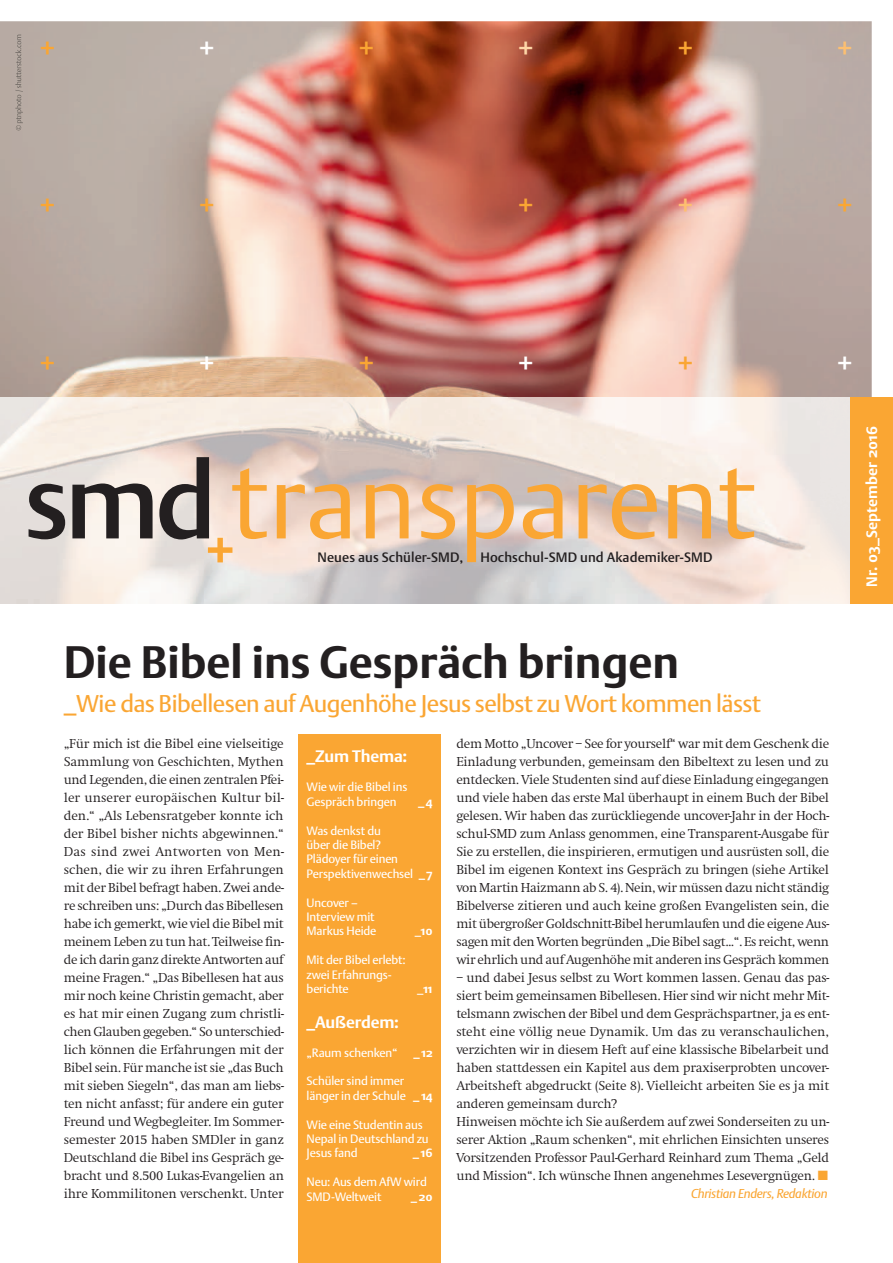
<style>
.page{position:relative;width:893px;height:1263px;background:#fff}
.page>*{position:absolute;margin:0;border:0;box-sizing:border-box;transform-origin:0 0}
.t1{font:105px "DTL Argo ST Light";color:#faa633}
.t2{font:700 45px "DTL Argo ST";color:#231f20}
.t3{font:700 27px "DTL Argo ST";color:#faa633}
.t4{font:700 27px "DTL Argo ST";color:#fff}
.t5{font:700 27px "DTL Argo ST";color:#fdbf70}
.t6{font:700 27px "DTL Argo ST";color:#fed7a8}
.t7{font:24px "DTL Argo ST";letter-spacing:-.02em;color:#faa633}
.t8{font:700 16.5px "DTL Argo ST";letter-spacing:-.01em;color:#fff}
.t9{font:700 15px "DTL Argo ST";letter-spacing:.01em;color:#fff}
.t10{font:300 13.5px/18px "Swift EF";letter-spacing:-.02em;color:#231f20;text-align:justify}
.t11{font:13.5px "DTL Argo ST Medium";letter-spacing:.01em;color:#231f20}
.t12{font:italic 12.75px "DTL Argo ST";letter-spacing:-.02em;color:#faa633}
.t13{font:12px/14.4px "DTL Argo ST";letter-spacing:-.01em;color:#fff}
.t14{font:700 12px "DTL Argo ST";letter-spacing:-.015em;color:#fff}
.s1{font-family:"DTL Argo ST Medium";color:#231f20}
.s2{font-weight:700}
.s3{font-weight:400}
.s4{color:#faa633}
</style>
<div class="page">
<img style="left:0;top:21px;width:872px;height:583px">
<svg style="left:208px;top:538px;width:24px;height:24px"></svg>
<div style="left:850px;top:398px;width:43px;height:206px;background:#faa633"></div>
<div style="left:298px;top:735px;width:143px;height:528px;background:#faa633"></div>
<img style="left:15px;top:35px;width:8px;height:95px">
<h3 class="t3" style="left:40px;top:29px;width:17px">+</h3>
<h3 class="t4" style="left:199px;top:29px;width:17px">+</h3>
<h3 class="t3" style="left:359px;top:29px;width:17px">+</h3>
<h3 class="t6" style="left:518px;top:29px;width:17px">+</h3>
<h3 class="t3" style="left:678px;top:29px;width:17px">+</h3>
<h3 class="t5" style="left:837px;top:29px;width:17px">+</h3>
<h3 class="t3" style="left:40px;top:187px;width:17px">+</h3>
<h3 class="t3" style="left:199px;top:187px;width:17px">+</h3>
<h3 class="t3" style="left:518px;top:187px;width:17px">+</h3>
<h3 class="t5" style="left:678px;top:187px;width:17px">+</h3>
<h3 class="t3" style="left:837px;top:187px;width:17px">+</h3>
<h3 class="t3" style="left:40px;top:344px;width:17px">+</h3>
<h3 class="t4" style="left:199px;top:344px;width:17px">+</h3>
<h3 class="t3" style="left:359px;top:344px;width:17px">+</h3>
<h3 class="t4" style="left:518px;top:344px;width:17px">+</h3>
<h3 class="t3" style="left:678px;top:344px;width:17px">+</h3>
<h3 class="t4" style="left:837px;top:344px;width:17px">+</h3>
<h1 class="t1" style="left:24px;top:439px;width:733px"><span class="s1">smd</span>transparent</h1>
<p class="t11" style="left:318px;top:549px;width:147px">Neues aus Schüler-SMD,</p>
<p class="t11" style="left:480px;top:549px;width:234px">Hochschul-SMD und Akademiker-SMD</p>
<h2 class="t2" style="left:64px;top:635px;width:617px">Die Bibel ins Gespräch bringen</h2>
<h3 class="t7" style="left:64px;top:689px;width:699px">_Wie das Bibellesen auf Augenhöhe Jesus selbst zu Wort kommen lässt</h3>
<p class="t10" style="left:64px;top:734px;width:222px">„Für mich ist die Bibel eine vielseitige Sammlung von Geschichten, Mythen und Legenden, die einen zentralen Pfei&shy;ler unserer europäischen Kultur bil&shy;den.“ „Als Lebensratgeber konnte ich der Bibel bisher nichts abgewinnen.“ Das sind zwei Antworten von Men&shy;schen, die wir zu ihren Erfahrungen mit der Bibel befragt haben. Zwei ande&shy;re schreiben uns: „Durch das Bibellesen habe ich gemerkt, wie viel die Bibel mit meinem Leben zu tun hat. Teilweise fin&shy;de ich darin ganz direkte Antworten auf meine Fragen.“ „Das Bibellesen hat aus mir noch keine Christin gemacht, aber es hat mir einen Zugang zum christli&shy;chen Glauben gegeben.“ So unterschied&shy;lich können die Erfahrungen mit der Bibel sein. Für manche ist sie „das Buch mit sieben Siegeln“, das man am liebs&shy;ten nicht anfasst; für andere ein guter Freund und Wegbegleiter. Im Sommer&shy;semester 2015 haben SMDler in ganz Deutschland die Bibel ins Gespräch ge&shy;bracht und 8.500 Lukas-Evangelien an ihre Kommilitonen verschenkt. Unter</p>
<p class="t10" style="left:456px;top:734px;width:374px">dem Motto „Uncover – See for yourself“ war mit dem Geschenk die Einladung verbunden, gemeinsam den Bibeltext zu lesen und zu entdecken. Viele Studenten sind auf diese Einladung eingegangen und viele haben das erste Mal überhaupt in einem Buch der Bibel gelesen. Wir haben das zurückliegende uncover-Jahr in der Hoch&shy;schul-SMD zum Anlass genommen, eine Transparent-Ausgabe für Sie zu erstellen, die inspirieren, ermutigen und ausrüsten soll, die Bibel im eigenen Kontext ins Gespräch zu bringen (siehe Artikel von Martin Haizmann ab S. 4). Nein, wir müssen dazu nicht ständig Bibelverse zitieren und auch keine großen Evangelisten sein, die mit übergroßer Goldschnitt-Bibel herumlaufen und die eigene Aus&shy;sagen mit den Worten begründen „Die Bibel sagt...“. Es reicht, wenn wir ehrlich und auf Augenhöhe mit anderen ins Gespräch kommen</p>
<p class="t8" style="left:307px;top:747px;width:102px">_Zum Thema:</p>
<p class="t13" style="left:307px;top:780px;width:102px">Wie wir die Bibel ins<br>Gespräch bringen</p>
<p class="t14" style="left:418px;top:794px;width:16px">_4</p>
<p class="t13" style="left:307px;top:823px;width:127px">Was denkst du<br>über die Bibel?<br>Plädoyer für einen<br>Perspektivenwechsel <span class="s2">_7</span></p>
<p class="t13" style="left:307px;top:895px;width:71px">Uncover –<br>Interview mit<br>Markus Heide</p>
<p class="t14" style="left:415px;top:924px;width:19px"><span class="s3">_</span>10</p>
<p class="t13" style="left:307px;top:952px;width:101px">Mit der Bibel erlebt: zwei Erfahrungs&shy;berichte</p>
<p class="t10" style="left:456px;top:968px;width:374px;text-align:left">– und dabei Jesus selbst zu Wort kommen lassen. Genau das pas&shy;siert beim gemeinsamen Bibellesen. Hier sind wir nicht mehr Mit&shy;telsmann zwischen der Bibel und dem Gesprächspartner, ja es ent&shy;steht eine völlig neue Dynamik. Um das zu veranschaulichen, verzichten wir in diesem Heft auf eine klassische Bibelarbeit und haben stattdessen ein Kapitel aus dem praxiserprobten uncover-Arbeitsheft abgedruckt (Seite 8). Vielleicht arbeiten Sie es ja mit anderen gemeinsam durch?<br>Hinweisen möchte ich Sie außerdem auf zwei Sonderseiten zu un&shy;serer Aktion „Raum schenken“, mit ehrlichen Einsichten unseres Vorsitzenden Professor Paul-Gerhard Reinhard zum Thema „Geld und Mission“. Ich wünsche Ihnen angenehmes Lesevergnügen. <span class="s4">■</span></p>
<p class="t12" style="left:691px;top:1185px;width:138px">Christian Enders, Redaktion</p>
<p class="t14" style="left:417px;top:981px;width:17px"><span class="s3">_</span>11</p>
<p class="t8" style="left:307px;top:1012px;width:94px">_Außerdem:</p>
<p class="t13" style="left:307px;top:1045px;width:92px">„Raum schenken“</p>
<p class="t14" style="left:413px;top:1045px;width:21px">_12</p>
<p class="t13" style="left:307px;top:1074px;width:128px">Schüler sind immer länger in der Schule <span class="s2">_ 14</span></p>
<p class="t13" style="left:307px;top:1117px;width:124px">Wie eine Studentin aus<br>Nepal in Deutschland zu<br>Jesus fand</p>
<p class="t14" style="left:413px;top:1146px;width:21px">_16</p>
<p class="t13" style="left:307px;top:1174px;width:122px">Neu: Aus dem AfW wird<br>SMD-Weltweit</p>
<p class="t14" style="left:411px;top:1189px;width:23px">_20</p>
<p class="t9" style="left:863px;top:587px;width:163px;rotate:-90deg">Nr. 03_September 2016</p>
</div>
